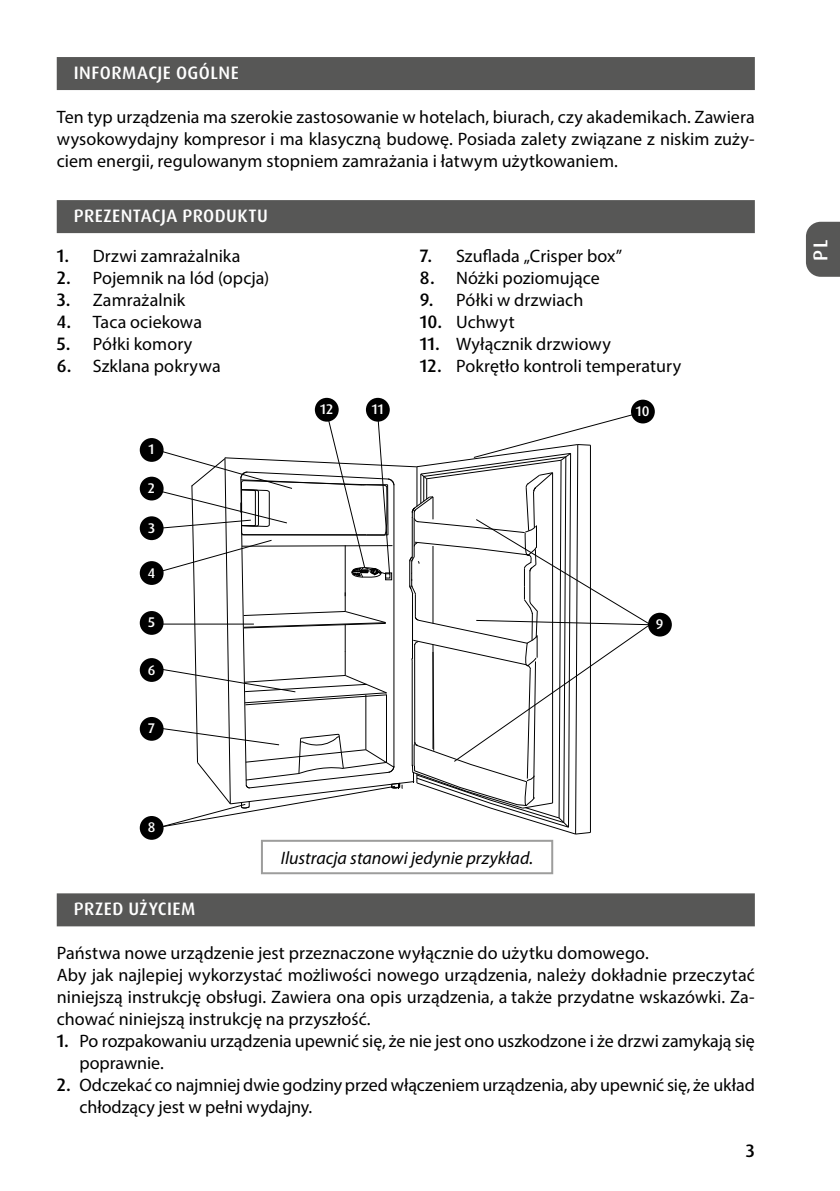
<style>
.page{position:relative;width:840px;height:1191px;background:#fff}
.page>*{position:absolute;margin:0;border:0;box-sizing:border-box;transform-origin:0 0}
.t1{font:500 20px "Dax Pro";color:#fff}
.t2{font:18px/22px "Myriad Pro";color:#000}
.t3{font:500 18px "Dax Pro";letter-spacing:.025em;color:#fff}
.t4{font:italic 18px "Myriad Pro";letter-spacing:.005em;color:#000}
.t5{font:500 18px "Dax Pro";color:#000}
.t6{font:500 14px "Dax Pro";color:#fff}
.s1{font-family:"Dax Pro";font-weight:500}
</style>
<div class="page">
<svg style="left:806px;top:222px;width:33px;height:55px;background:#5f5f5e"></svg>
<div style="left:57px;top:57px;width:697px;height:33px;background:#575756"></div>
<div style="left:57px;top:200px;width:697px;height:33px;background:#575756"></div>
<div style="left:57px;top:893px;width:697px;height:33px;background:#575756"></div>
<div style="left:261px;top:840px;width:292px;height:34px;border:2px solid #9d9d9c"></div>
<svg style="left:159px;top:412px;width:494px;height:422px"></svg>
<div style="left:140px;top:438px;width:23px;height:24px;background:#000;border-radius:50%"></div>
<div style="left:140px;top:477px;width:23px;height:23px;background:#000;border-radius:50%"></div>
<div style="left:140px;top:516px;width:23px;height:24px;background:#000;border-radius:50%"></div>
<div style="left:140px;top:561px;width:23px;height:24px;background:#000;border-radius:50%"></div>
<div style="left:140px;top:611px;width:23px;height:24px;background:#000;border-radius:50%"></div>
<div style="left:140px;top:658px;width:23px;height:24px;background:#000;border-radius:50%"></div>
<div style="left:140px;top:717px;width:23px;height:24px;background:#000;border-radius:50%"></div>
<div style="left:140px;top:816px;width:23px;height:24px;background:#000;border-radius:50%"></div>
<div style="left:647px;top:613px;width:24px;height:23px;background:#000;border-radius:50%"></div>
<div style="left:630px;top:400px;width:24px;height:23px;background:#000;border-radius:50%"></div>
<div style="left:366px;top:398px;width:23px;height:24px;background:#000;border-radius:50%"></div>
<div style="left:315px;top:398px;width:23px;height:24px;background:#000;border-radius:50%"></div>
<p class="t3" style="left:74px;top:61px;width:166px">INFORMACJE OGÓLNE</p>
<p class="t2" style="left:57px;top:105px;width:699px;text-align:justify">Ten typ urządzenia ma szerokie zastosowanie w hotelach, biurach, czy akademikach. Zawiera wysokowydajny kompresor i ma klasyczną budowę. Posiada zalety związane z niskim zuży&shy;ciem energii, regulowanym stopniem zamrażania i łatwym użytkowaniem.</p>
<p class="t3" style="left:74px;top:204px;width:195px">PREZENTACJA PRODUKTU</p>
<p class="t2" style="left:57px;top:244px;width:185px"><span class="s1">1.</span> Drzwi zamrażalnika</p>
<p class="t2" style="left:57px;top:266px;width:214px"><span class="s1">2.</span> Pojemnik na lód (opcja)</p>
<p class="t2" style="left:57px;top:288px;width:130px"><span class="s1">3.</span> Zamrażalnik</p>
<p class="t2" style="left:57px;top:310px;width:147px"><span class="s1">4.</span> Taca ociekowa</p>
<p class="t2" style="left:57px;top:332px;width:137px"><span class="s1">5.</span> Półki komory</p>
<p class="t2" style="left:57px;top:354px;width:165px"><span class="s1">6.</span> Szklana pokrywa</p>
<p class="t2" style="left:420px;top:244px;width:204px"><span class="s1">7.</span> Szuflada „Crisper box”</p>
<p class="t2" style="left:420px;top:266px;width:181px"><span class="s1">8.</span> Nóżki poziomujące</p>
<p class="t2" style="left:420px;top:288px;width:165px"><span class="s1">9.</span> Półki w drzwiach</p>
<p class="t2" style="left:420px;top:310px;width:96px"><span class="s1">10.</span> Uchwyt</p>
<p class="t2" style="left:420px;top:332px;width:192px"><span class="s1">11.</span> Wyłącznik drzwiowy</p>
<p class="t2" style="left:420px;top:354px;width:263px"><span class="s1">12.</span> Pokrętło kontroli temperatury</p>
<p class="t6" style="left:148px;top:440px;width:7px">1</p>
<p class="t6" style="left:148px;top:479px;width:9px">2</p>
<p class="t6" style="left:148px;top:519px;width:8px">3</p>
<p class="t6" style="left:148px;top:563px;width:9px">4</p>
<p class="t6" style="left:148px;top:613px;width:8px">5</p>
<p class="t6" style="left:148px;top:660px;width:9px">6</p>
<p class="t6" style="left:148px;top:719px;width:8px">7</p>
<p class="t6" style="left:148px;top:818px;width:9px">8</p>
<p class="t6" style="left:320px;top:400px;width:15px">12</p>
<p class="t6" style="left:371px;top:400px;width:13px">11</p>
<p class="t6" style="left:635px;top:402px;width:15px">10</p>
<p class="t4" style="left:281px;top:848px;width:254px">Ilustracja stanowi jedynie przykład.</p>
<p class="t6" style="left:655px;top:615px;width:9px">9</p>
<p class="t3" style="left:74px;top:897px;width:123px">PRZED UŻYCIEM</p>
<p class="t2" style="left:57px;top:941px;width:699px">Państwa nowe urządzenie jest przeznaczone wyłącznie do użytku domowego.<br>Aby jak najlepiej wykorzystać możliwości nowego urządzenia, należy dokładnie przeczytać niniejszą instrukcję obsługi. Zawiera ona opis urządzenia, a także przydatne wskazówki. Za&shy;chować niniejszą instrukcję na przyszłość.</p>
<p class="t2" style="left:79px;top:1029px;width:676px;text-indent:-23px"><span class="s1">1.</span> Po rozpakowaniu urządzenia upewnić się, że nie jest ono uszkodzone i że drzwi zamykają się poprawnie.</p>
<p class="t2" style="left:79px;top:1073px;width:676px;text-indent:-23px"><span class="s1">2.</span> Odczekać co najmniej dwie godziny przed włączeniem urządzenia, aby upewnić się, że układ chłodzący jest w pełni wydajny.</p>
<p class="t5" style="left:745px;top:1139px;width:10px">3</p>
<p class="t1" style="left:807px;top:261px;width:23px;rotate:-90deg">PL</p>
</div>
